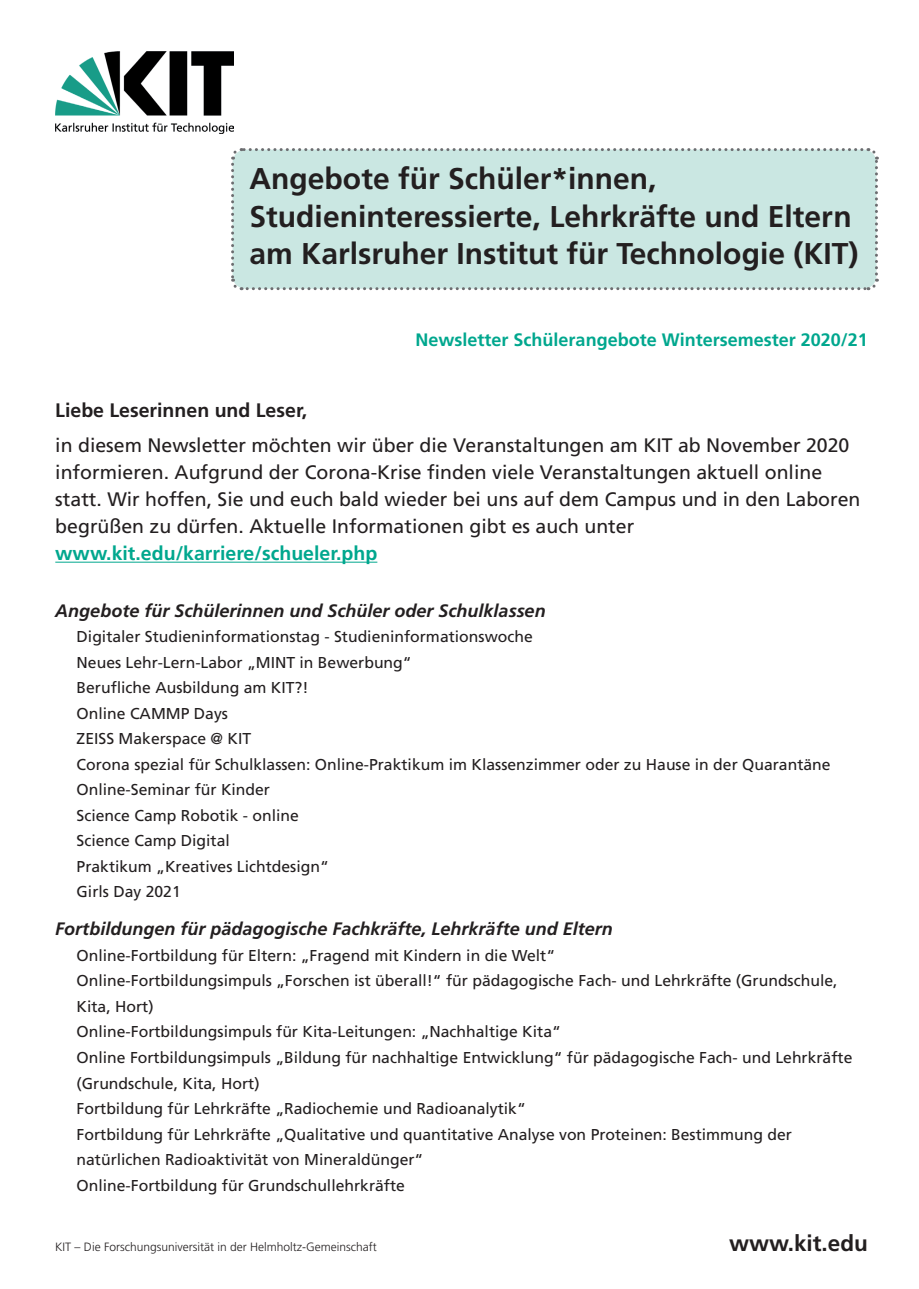
<style>
.page{position:relative;width:919px;height:1289px;background:#fff}
.page>*{position:absolute;margin:0;border:0;box-sizing:border-box;transform-origin:0 0}
.t1{font:700 30px/37.5px "Frutiger LT Std";color:#231f20}
.t2{font:700 22.5px "Frutiger LT Std";color:#231f20}
.t3{font:19.5px/27px "Frutiger LT Std";color:#231f20}
.t4{font:700 19.5px "Frutiger LT Std";color:#00a78e}
.t5{font:700 19.5px "Frutiger LT Std";color:#231f20}
.t6{font:italic 700 18px "Frutiger LT Std";color:#231f20}
.t7{font:700 18px "Frutiger LT Std";color:#00a78e}
.t8{font:15.75px/25.5px "Frutiger LT Std";color:#231f20}
.t9{font:300 12px "Frutiger LT Std";color:#231f20}
</style>
<div class="page">
<div style="left:231px;top:148px;width:648px;height:143px;background:#cae7e2"></div>
<hr style="left:55px;top:561px;width:322px;height:1px;background:#00a78e">
<img style="left:55px;top:52px;width:178px;height:82px">
<h1 class="t1" style="left:249px;top:160px;width:610px">Angebote für Schüler*innen,<br>Studieninteressierte, Lehrkräfte und Eltern am Karlsruher Institut für Technologie (KIT)</h1>
<p class="t7" style="left:415px;top:329px;width:454px">Newsletter Schülerangebote Wintersemester 2020/21</p>
<p class="t5" style="left:55px;top:398px;width:253px">Liebe Leserinnen und Leser,</p>
<p class="t3" style="left:55px;top:432px;width:806px">in diesem Newsletter möchten wir über die Veranstaltungen am KIT ab November 2020 informieren. Aufgrund der Corona-Krise finden viele Veranstaltungen aktuell online statt. Wir hoffen, Sie und euch bald wieder bei uns auf dem Campus und in den Laboren begrüßen zu dürfen. Aktuelle Informationen gibt es auch unter</p>
<p class="t4" style="left:55px;top:542px;width:323px">www.kit.edu/karriere/schueler.php</p>
<p class="t6" style="left:55px;top:599px;width:492px">Angebote für Schülerinnen und Schüler oder Schulklassen</p>
<p class="t8" style="left:77px;top:624px;width:755px">Digitaler Studieninformationstag - Studieninformationswoche<br>Neues Lehr-Lern-Labor „MINT in Bewerbung“<br>Berufliche Ausbildung am KIT?!<br>Online CAMMP Days<br>ZEISS Makerspace @ KIT<br>Corona spezial für Schulklassen: Online-Praktikum im Klassenzimmer oder zu Hause in der Quarantäne Online-Seminar für Kinder<br>Science Camp Robotik - online<br>Science Camp Digital<br>Praktikum „Kreatives Lichtdesign“<br>Girls Day 2021</p>
<p class="t6" style="left:55px;top:918px;width:559px">Fortbildungen für pädagogische Fachkräfte, Lehrkräfte und Eltern</p>
<p class="t8" style="left:77px;top:942px;width:777px">Online-Fortbildung für Eltern: „Fragend mit Kindern in die Welt“<br>Online-Fortbildungsimpuls „Forschen ist überall!“ für pädagogische Fach- und Lehrkräfte (Grundschule, Kita, Hort)<br>Online-Fortbildungsimpuls für Kita-Leitungen: „Nachhaltige Kita“<br>Online Fortbildungsimpuls „Bildung für nachhaltige Entwicklung“ für pädagogische Fach- und Lehrkräfte (Grundschule, Kita, Hort)<br>Fortbildung für Lehrkräfte „Radiochemie und Radioanalytik“<br>Fortbildung für Lehrkräfte „Qualitative und quantitative Analyse von Proteinen: Bestimmung der natürlichen Radioaktivität von Mineraldünger“<br>Online-Fortbildung für Grundschullehrkräfte</p>
<p class="t9" style="left:55px;top:1239px;width:323px">KIT – Die Forschungsuniversität in der Helmholtz-Gemeinschaft</p>
<h2 class="t2" style="left:729px;top:1229px;width:140px">www.kit.edu</h2>
</div>
